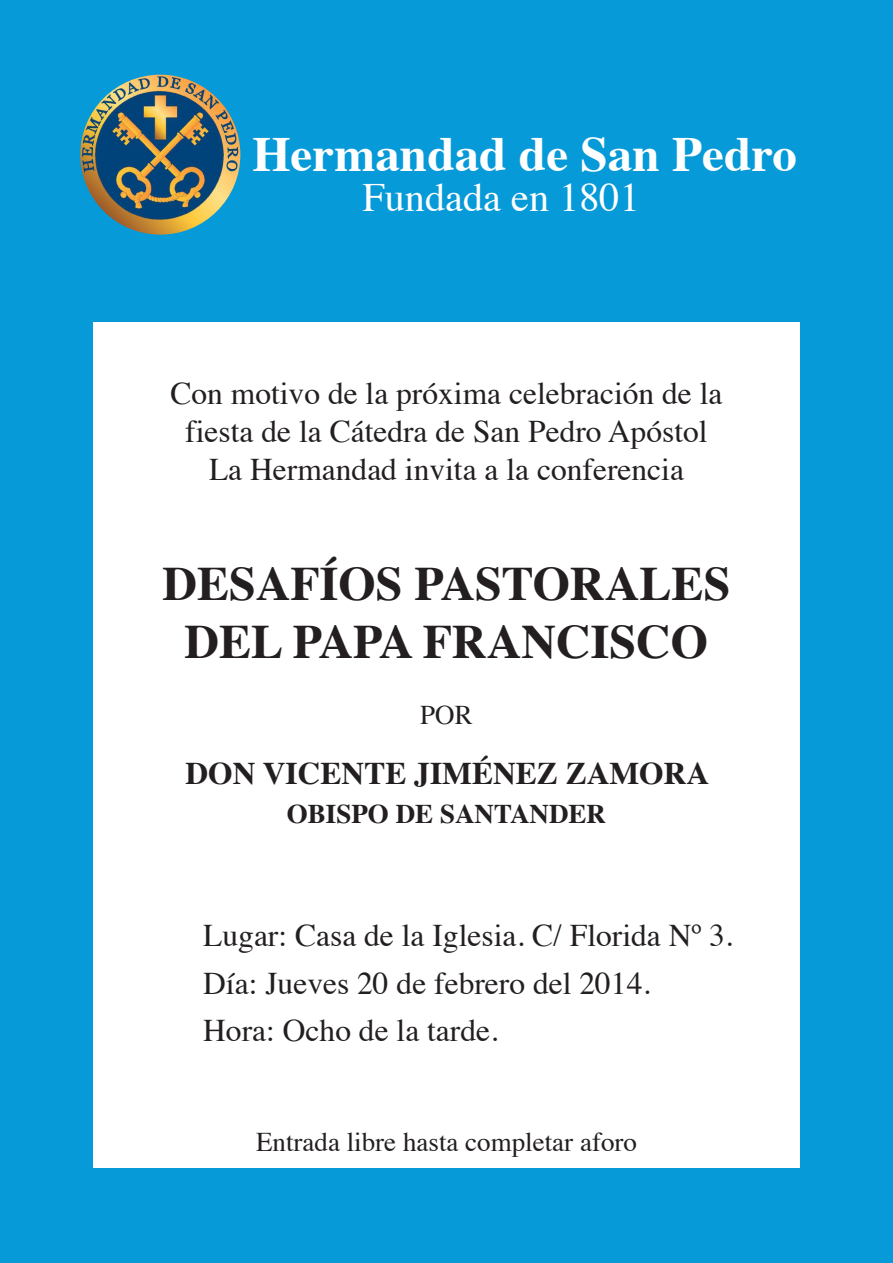
<style>
.page{position:relative;width:893px;height:1263px;background:#069ad9}
.page>*{position:absolute;margin:0;border:0;box-sizing:border-box;transform-origin:0 0}
.t1{font:700 49.2px "Times";color:#fff}
.t2{font:700 48px/57.6px "Times";color:#231f20;text-align:center}
.t3{font:40.2px "Times";color:#fff}
.t4{font:31.5px/37.8px "Times";color:#231f20;text-align:center}
.t5{font:700 31.5px "Times";color:#231f20}
.t6{font:27px "Times";color:#231f20}
.t7{font:700 27px "Times";color:#231f20}
</style>
<div class="page">
<div style="left:93px;top:322px;width:707px;height:846px;background:#fff"></div>
<img style="left:80px;top:75px;width:160px;height:160px;border-radius:80px">
<h1 class="t1" style="left:252px;top:107px;width:546px">Hermandad de San Pedro</h1>
<p class="t3" style="left:362px;top:159px;width:279px">Fundada en 1801</p>
<p class="t4" style="left:170px;top:372px;width:554px">Con motivo de la próxima celebración de la fiesta de la Cátedra de San Pedro Apóstol<br>La Hermandad invita a la conferencia</p>
<h2 class="t2" style="left:163px;top:550px;width:569px">DESAFÍOS PASTORALES<br>DEL PAPA FRANCISCO</h2>
<p class="t6" style="left:420px;top:689px;width:54px">POR</p>
<p class="t5" style="left:186px;top:743px;width:525px">DON VICENTE JIMÉNEZ ZAMORA</p>
<p class="t7" style="left:287px;top:788px;width:321px">OBISPO DE SANTANDER</p>
<p class="t4" style="left:203px;top:913px;width:531px">Lugar: Casa de la Iglesia. C/ Florida Nº 3.</p>
<p class="t4" style="left:203px;top:962px;width:449px">Día: Jueves 20 de febrero del 2014.</p>
<p class="t4" style="left:203px;top:1008px;width:296px">Hora: Ocho de la tarde.</p>
<p class="t6" style="left:256px;top:1116px;width:382px">Entrada libre hasta completar aforo</p>
</div>
